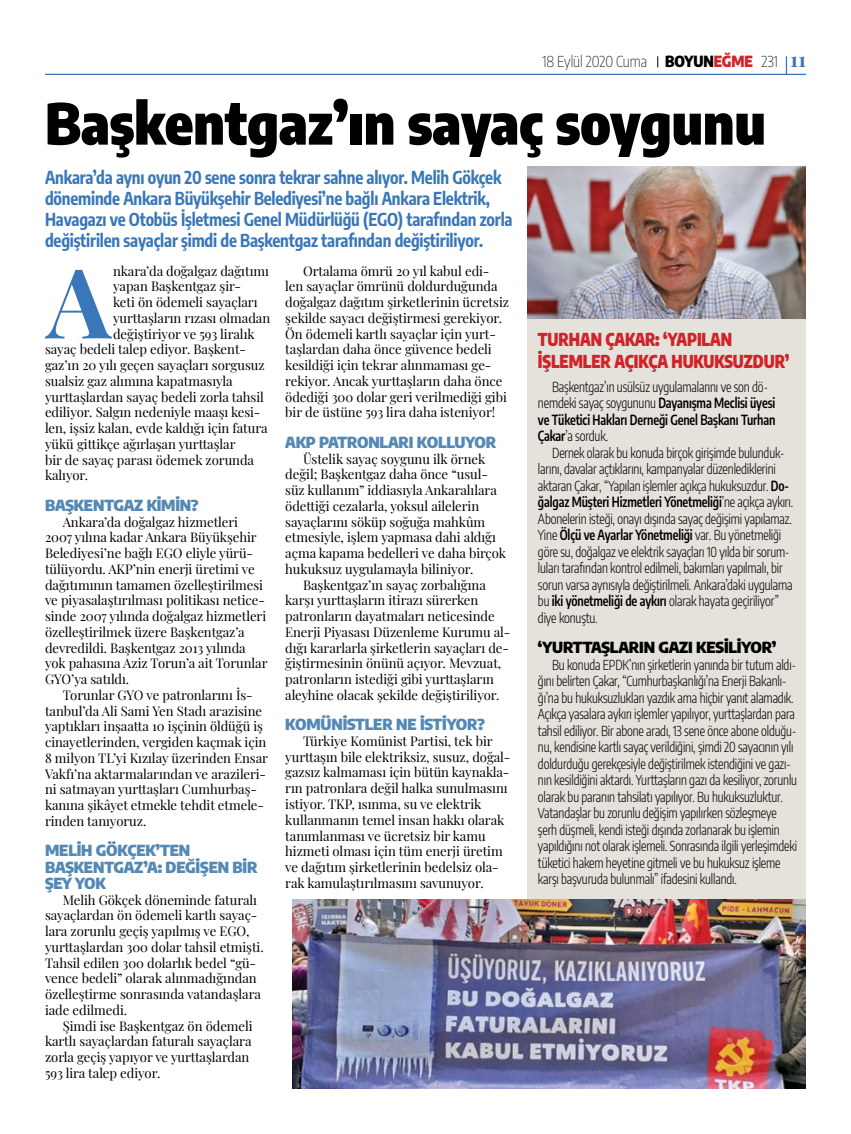
<style>
.page{position:relative;width:851px;height:1134px;background:#fff}
.page>*{position:absolute;margin:0;border:0;box-sizing:border-box;transform-origin:0 0}
.t1{font:700 96.88px "Playfair Display";color:#3977b8}
.t2{font:900 56.25px "Encode Sans Condensed";letter-spacing:-.005em;color:#000}
.t3{font:700 17.5px/21px "Encode Sans Condensed";letter-spacing:-.01em;color:#3977b8;scale:.95 1}
.t4{font:900 17.5px/22.5px "Encode Sans Condensed";letter-spacing:-.005em;color:#d2232a;scale:.94 1}
.t5{font:100 15.12px "Encode Sans Condensed";letter-spacing:-.01em;color:#000}
.t6{font:900 15px/16.2px "Encode Sans Condensed";letter-spacing:-.01em;color:#5488b5;scale:1.1 1}
.t7{font:900 15px "Encode Sans Condensed";letter-spacing:-.01em;color:#000;scale:1.1 1}
.t8{font:300 13.75px/16.5px "Encode Sans Condensed";letter-spacing:-.01em;color:#000;scale:.9 1}
.t9{font:13.12px/15.8px "Playfair Display";letter-spacing:-.005em;color:#000}
.s1{font-weight:900}
.s2{font-weight:900;color:#d2232a}
.s3{font-family:"Playfair Display";font-weight:700;font-size:20.75px;color:#3977b8}
.s4{font-weight:600}
</style>
<div class="page">
<hr style="left:45px;top:74px;width:760px;height:1px;background:#3977b8">
<svg style="left:785px;top:56px;width:2px;height:18px"></svg>
<div style="left:527px;top:170px;width:278px;height:729px;background:#e5e2dc"></div>
<img style="left:527px;top:166px;width:278px;height:152px">
<img style="left:293px;top:899px;width:512px;height:190px">
<p class="t5" style="left:542px;top:51px;width:265px">18 Eylül 2020 Cuma <span class="s1">BOYUN</span><span class="s2">EĞME</span> 231 <span class="s3">11</span></p>
<h2 class="t2" style="left:45px;top:79px;width:722px">BAŞKENTGAZ’IN SAYAÇ SOYGUNU</h2>
<p class="t3" style="left:45px;top:166px;width:493px">Ankara’da aynı oyun 20 sene sonra tekrar sahne alıyor. Melih Gökçek döneminde Ankara Büyükşehir Belediyesi’ne bağlı Ankara Elektrik, Havagazı ve Otobüs İşletmesi Genel Müdürlüğü (EGO) tarafından zorla değiştirilen sayaçlar şimdi de Başkentgaz tarafından değiştiriliyor.</p>
<h1 class="t1" style="left:46px;top:226px;width:66px">A</h1>
<p class="t9" style="left:113px;top:262px;width:157px">nkara’da doğalgaz dağıtımı</p>
<p class="t9" style="left:285px;top:262px;width:225px;text-indent:18px">Ortalama ömrü 20 yıl kabul edi&shy;len sayaçlar ömrünü doldurduğunda doğalgaz dağıtım şirketlerinin ücretsiz şekilde sayacı değiştirmesi gerekiyor.<br>Ön ödemeli kartlı sayaçlar için yurt&shy;taşlardan daha önce güvence bedeli kesildiği için tekrar alınmaması ge&shy;rekiyor. Ancak yurttaşların daha önce ödediği 300 dolar geri verilmediği gibi bir de üstüne 593 lira daha isteniyor!</p>
<p class="t6" style="left:285px;top:433px;width:11px">AKP</p>
<p class="t6" style="left:319px;top:433px;width:162px">PATRONLARI KOLLUYOR</p>
<p class="t9" style="left:303px;top:450px;width:184px">Üstelik sayaç soygunu ilk örnek</p>
<p class="t9" style="left:285px;top:465px;width:204px">değil; Başkentgaz daha önce “usul-</p>
<p class="t9" style="left:285px;top:481px;width:213px">süz kullanım” iddiasıyla Ankaralılara</p>
<p class="t9" style="left:285px;top:497px;width:195px">ödettiği cezalarla, yoksul ailelerin</p>
<p class="t9" style="left:285px;top:513px;width:201px">sayaçlarını söküp soğuğa mahkûm</p>
<p class="t9" style="left:285px;top:528px;width:212px">etmesiyle, işlem yapmasa dahi aldığı</p>
<p class="t9" style="left:285px;top:544px;width:222px">açma kapama bedelleri ve daha birçok</p>
<p class="t9" style="left:285px;top:560px;width:190px">hukuksuz uygulamayla biliniyor.</p>
<p class="t9" style="left:303px;top:576px;width:184px">Başkentgaz’ın sayaç zorbalığına</p>
<p class="t9" style="left:285px;top:591px;width:194px">karşı yurttaşların itirazı sürerken</p>
<p class="t9" style="left:285px;top:607px;width:211px">patronların dayatmaları neticesinde</p>
<p class="t9" style="left:285px;top:623px;width:227px">Enerji Piyasası Düzenleme Kurumu al-</p>
<p class="t9" style="left:285px;top:639px;width:225px">dığı kararlarla şirketlerin sayaçları de-</p>
<p class="t9" style="left:285px;top:654px;width:217px">ğiştirmesinin önünü açıyor. Mevzuat,</p>
<p class="t9" style="left:285px;top:670px;width:210px">patronların istediği gibi yurttaşların</p>
<p class="t9" style="left:285px;top:686px;width:216px">aleyhine olacak şekilde değiştiriliyor.</p>
<p class="t6" style="left:285px;top:715px;width:183px">KOMÜNISTLER NE İSTIYOR?</p>
<p class="t9" style="left:285px;top:732px;width:227px;text-indent:18px">Türkiye Komünist Partisi, tek bir yurttaşın bile elektriksiz, susuz, doğal&shy;gazsız kalmaması için bütün kaynakla&shy;rın patronlara değil halka sunulmasını istiyor. TKP, ısınma, su ve elektrik kullanmanın temel insan hakkı olarak tanımlanması ve ücretsiz bir kamu hizmeti olması için tüm enerji üretim ve dağıtım şirketlerinin bedelsiz ola&shy;rak kamulaştırılmasını savunuyor.</p>
<p class="t9" style="left:113px;top:277px;width:129px">yapan Başkentgaz şir-</p>
<p class="t9" style="left:113px;top:293px;width:146px">keti ön ödemeli sayaçları</p>
<p class="t9" style="left:113px;top:309px;width:159px">yurttaşların rızası olmadan</p>
<p class="t9" style="left:113px;top:325px;width:143px">değiştiriyor ve 593 liralık</p>
<p class="t9" style="left:45px;top:340px;width:202px">sayaç bedeli talep ediyor. Başkent-</p>
<p class="t9" style="left:45px;top:356px;width:221px">gaz’ın 20 yılı geçen sayaçları sorgusuz</p>
<p class="t9" style="left:45px;top:372px;width:189px">sualsiz gaz alımına kapatmasıyla</p>
<p class="t9" style="left:45px;top:388px;width:220px">yurttaşlardan sayaç bedeli zorla tahsil</p>
<p class="t9" style="left:45px;top:403px;width:217px">ediliyor. Salgın nedeniyle maaşı kesi-</p>
<p class="t9" style="left:45px;top:419px;width:224px">len, işsiz kalan, evde kaldığı için fatura</p>
<p class="t9" style="left:45px;top:435px;width:192px">yükü gittikçe ağırlaşan yurttaşlar</p>
<p class="t9" style="left:45px;top:451px;width:210px">bir de sayaç parası ödemek zorunda</p>
<p class="t9" style="left:45px;top:466px;width:45px">kalıyor.</p>
<p class="t6" style="left:45px;top:496px;width:141px">BAŞKENTGAZ KIMIN?</p>
<p class="t9" style="left:45px;top:513px;width:224px;text-indent:18px">Ankara’da doğalgaz hizmetleri 2007 yılına kadar Ankara Büyükşehir Belediyesi’ne bağlı EGO eliyle yürü&shy;tülüyordu. AKP’nin enerji üretimi ve dağıtımının tamamen özelleştirilmesi ve piyasalaştırılması politikası netice&shy;sinde 2007 yılında doğalgaz hizmetleri özelleştirilmek üzere Başkentgaz’a devredildi. Başkentgaz 2013 yılında yok pahasına Aziz Torun’a ait Torunlar GYO’ya satıldı.</p>
<p class="t9" style="left:45px;top:686px;width:224px;text-indent:18px">Torunlar GYO ve patronlarını İs&shy;tanbul’da Ali Sami Yen Stadı arazisine yaptıkları inşaatta 10 işçinin öldüğü iş cinayetlerinden, vergiden kaçmak için 8 milyon TL’yi Kızılay üzerinden Ensar Vakfı’na aktarmalarından ve arazileri&shy;ni satmayan yurttaşları Cumhurbaş&shy;kanına şikâyet etmekle tehdit etmele&shy;rinden tanıyoruz.</p>
<p class="t6" style="left:45px;top:841px;width:195px">MELIH GÖKÇEK’TEN<br>BAŞKENTGAZ’A: DEĞIŞEN BIR<br>ŞEY YOK</p>
<p class="t9" style="left:45px;top:891px;width:220px;text-indent:18px">Melih Gökçek döneminde faturalı sayaçlardan ön ödemeli kartlı sayaç&shy;lara zorunlu geçiş yapılmış ve EGO, yurttaşlardan 300 dolar tahsil etmişti.<br>Tahsil edilen 300 dolarlık bedel “gü&shy;vence bedeli” olarak alınmadığından özelleştirme sonrasında vatandaşlara iade edilmedi.</p>
<p class="t9" style="left:45px;top:1017px;width:209px;text-indent:18px">Şimdi ise Başkentgaz ön ödemeli kartlı sayaçlardan faturalı sayaçlara zorla geçiş yapıyor ve yurttaşlardan 593 lira talep ediyor.</p>
<h3 class="t4" style="left:538px;top:327px;width:269px">TU RHAN ÇAKAR: ‘YAPILAN<br>IŞLEMLER AÇIKÇA HUKUKSUZDUR’</h3>
<p class="t8" style="left:538px;top:378px;width:265px;text-indent:14px">Başkentgaz’ın usülsüz uygulamalarını ve son dö&shy;nemdeki sayaç soygununu <span class="s4">Dayanışma Meclisi üyesi ve Tüketici Hakları Derneği Genel Başkanı Turhan Çakar</span>’a sorduk.</p>
<p class="t8" style="left:538px;top:444px;width:285px;text-indent:14px">Dernek olarak bu konuda birçok girişimde bulunduk&shy;larını, davalar açtıklarını, kampanyalar düzenlediklerini aktaran Çakar, “Yapılan işlemler açıkça hukuksuzdur. <span class="s4">Do&shy;ğalgaz Müşteri Hizmetleri Yönetmeliği</span>’ne açıkça aykırı.<br>Abonelerin isteği, onayı dışında sayaç değişimi yapılamaz.<br>Yine <span class="s4">Ölçü ve Ayarlar Yönetmeliği</span> var. Bu yönetmeliği göre su, doğalgaz ve elektrik sayaçları 10 yılda bir sorum&shy;luları tarafından kontrol edilmeli, bakımları yapılmalı, bir sorun varsa aynısıyla değiştirilmeli. Ankara’daki uygulama bu <span class="s4">iki yönetmeliği de aykırı</span> olarak hayata geçiriliyor” diye konuştu.</p>
<p class="t7" style="left:538px;top:636px;width:218px">‘YURTTAŞLARIN GAZI KESILIYOR’</p>
<p class="t8" style="left:538px;top:656px;width:289px;text-indent:14px">Bu konuda EPDK’nın şirketlerin yanında bir tutum aldı&shy;ğını belirten Çakar, “Cumhurbaşkanlığı’na Enerji Bakanlı&shy;ğı’na bu hukuksuzlukları yazdık ama hiçbir yanıt alamadık.<br>Açıkça yasalara aykırı işlemler yapılıyor, yurttaşlardan para tahsil ediliyor. Bir abone aradı, 13 sene önce abone olduğu&shy;nu, kendisine kartlı sayaç verildiğini, şimdi 20 sayacının yılı doldurduğu gerekçesiyle değiştirilmek istendiğini ve gazı&shy;nın kesildiğini aktardı. Yurttaşların gazı da kesiliyor, zorunlu olarak bu paranın tahsilatı yapılıyor. Bu hukuksuzluktur.<br>Vatandaşlar bu zorunlu değişim yapılırken sözleşmeye şerh düşmeli, kendi isteği dışında zorlanarak bu işlemin yapıldığını not olarak işlemeli. Sonrasında ilgili yerleşimdeki tüketici hakem heyetine gitmeli ve bu hukuksuz işleme karşı başvuruda bulunmalı” ifadesini kullandı.</p>
</div>
